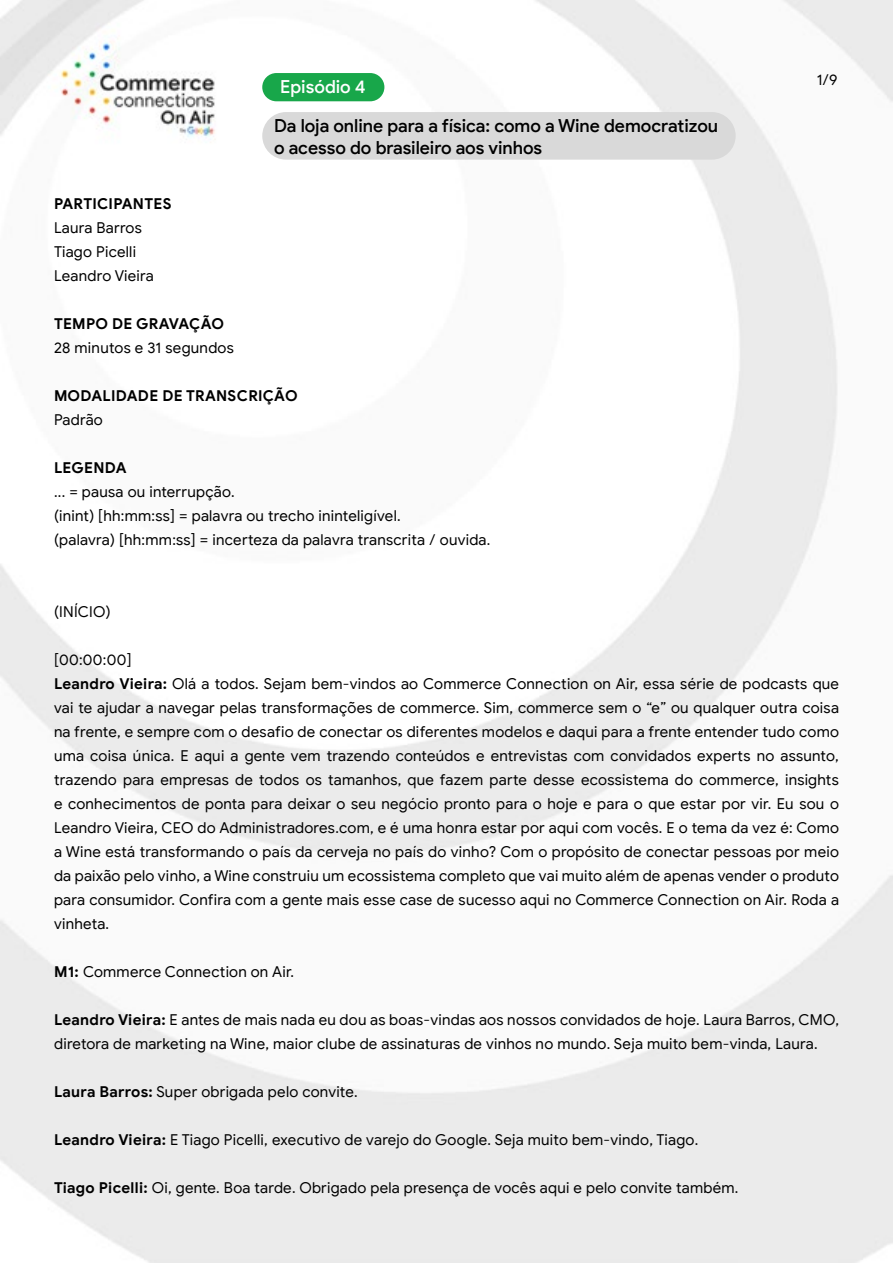
<style>
.page{position:relative;width:893px;height:1263px;background:#fff}
.page>*{position:absolute;margin:0;border:0;box-sizing:border-box;transform-origin:0 0}
.t1{font:500 18px/21.6px "Google Sans Display";letter-spacing:-.005em;color:#000}
.t2{font:500 18px "Google Sans Display";color:#fff}
.t3{font:15px/24px "Google Sans";letter-spacing:.015em;color:#000}
.t4{font:700 15px "Google Sans";letter-spacing:.02em;color:#000}
.t5{font:15px "Google Sans Display";color:#000}
.s1{font-weight:700}
</style>
<div class="page">
<img style="left:0;top:0;width:893px;height:1263px">
<div style="left:262px;top:73px;width:122px;height:28px;background:#18a74a;border-radius:14px"></div>
<div style="left:262px;top:112px;width:474px;height:48px;background:#d9d9d9;border-radius:24px"></div>
<p class="t2" style="left:280px;top:76px;width:87px">Episódio 4</p>
<p class="t1" style="left:274px;top:115px;width:446px">Da loja online para a física: como a Wine democratizou o acesso do brasileiro aos vinhos</p>
<p class="t4" style="left:54px;top:195px;width:119px">PARTICIPANTES</p>
<p class="t3" style="left:54px;top:216px;width:101px">Laura Barros<br>Tiago Picelli<br>Leandro Vieira</p>
<p class="t4" style="left:54px;top:315px;width:172px">TEMPO DE GRAVAÇÃO</p>
<p class="t3" style="left:54px;top:336px;width:181px">28 minutos e 31 segundos</p>
<p class="t4" style="left:54px;top:387px;width:245px">MODALIDADE DE TRANSCRIÇÃO</p>
<p class="t3" style="left:54px;top:408px;width:50px">Padrão</p>
<p class="t4" style="left:54px;top:459px;width:74px">LEGENDA</p>
<p class="t3" style="left:54px;top:480px;width:438px">... = pausa ou interrupção.<br>(inint) [hh:mm:ss] = palavra ou trecho ininteligível.<br>(palavra) [hh:mm:ss] = incerteza da palavra transcrita / ouvida.</p>
<p class="t5" style="left:817px;top:70px;width:22px">1/9</p>
<p class="t3" style="left:54px;top:600px;width:58px">(INÍCIO)</p>
<p class="t3" style="left:54px;top:648px;width:786px">[00:00:00]<br><span class="s1">Leandro Vieira:</span> Olá a todos. Sejam bem-vindos ao Commerce Connection on Air, essa série de podcasts que vai te ajudar a navegar pelas transformações de commerce. Sim, commerce sem o “e” ou qualquer outra coisa na frente, e sempre com o desafio de conectar os diferentes modelos e daqui para a frente entender tudo como uma coisa única. E aqui a gente vem trazendo conteúdos e entrevistas com convidados experts no assunto, trazendo para empresas de todos os tamanhos, que fazem parte desse ecossistema do commerce, insights e conhecimentos de ponta para deixar o seu negócio pronto para o hoje e para o que estar por vir. Eu sou o Leandro Vieira, CEO do Administradores.com, e é uma honra estar por aqui com vocês. E o tema da vez é: Como a Wine está transformando o país da cerveja no país do vinho? Com o propósito de conectar pessoas por meio da paixão pelo vinho, a Wine construiu um ecossistema completo que vai muito além de apenas vender o produto para consumidor. Confira com a gente mais esse case de sucesso aqui no Commerce Connection on Air. Roda a vinheta.</p>
<p class="t3" style="left:54px;top:960px;width:242px"><span class="s1">M1:</span> Commerce Connection on Air.</p>
<p class="t3" style="left:54px;top:1008px;width:786px"><span class="s1">Leandro Vieira:</span> E antes de mais nada eu dou as boas-vindas aos nossos convidados de hoje. Laura Barros, CMO, diretora de marketing na Wine, maior clube de assinaturas de vinhos no mundo. Seja muito bem-vinda, Laura.</p>
<p class="t3" style="left:54px;top:1080px;width:305px"><span class="s1">Laura Barros:</span> Super obrigada pelo convite.</p>
<p class="t3" style="left:54px;top:1128px;width:646px"><span class="s1">Leandro Vieira:</span> E Tiago Picelli, executivo de varejo do Google. Seja muito bem-vindo, Tiago.</p>
<p class="t3" style="left:54px;top:1176px;width:686px"><span class="s1">Tiago Picelli:</span> Oi, gente. Boa tarde. Obrigado pela presença de vocês aqui e pelo convite também.</p>
</div>
